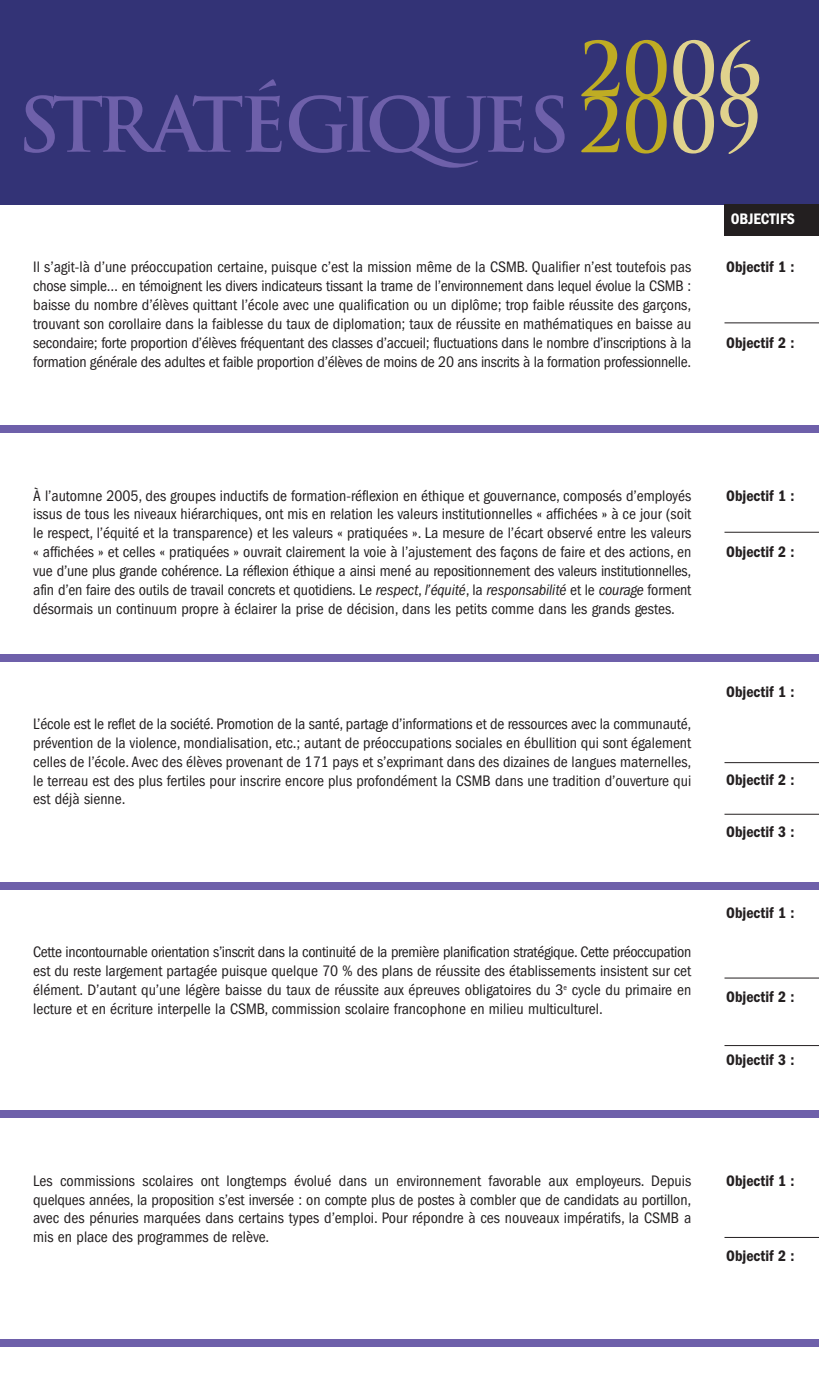
<style>
.page{position:relative;width:819px;height:1386px;background:#fff}
.page>*{position:absolute;margin:0;border:0;box-sizing:border-box;transform-origin:0 0}
.t1{font:700 73.5px/55.3px "Trajan";letter-spacing:-.02em;color:#6e60aa;text-align:right}
.t2{font:condensed 15.75px/18.9px "Franklin Gothic";color:#231f20;text-align:justify}
.t3{font:600 condensed 15.75px "Franklin Gothic";color:#231f20}
.t4{font:600 condensed 15.75px "Franklin Gothic";color:#fff}
.s1{color:#bfac23}
.s2{color:#e0d28d}
.s3{font-style:italic}
</style>
<div class="page">
<div style="left:0;top:0;width:819px;height:205px;background:#333376"></div>
<div style="left:725px;top:205px;width:94px;height:31px;background:#231f20"></div>
<hr style="left:725px;top:323px;width:94px;height:1px;background:#231f20">
<hr style="left:725px;top:532px;width:94px;height:1px;background:#231f20">
<hr style="left:725px;top:814px;width:94px;height:1px;background:#231f20">
<hr style="left:725px;top:762px;width:94px;height:1px;background:#231f20">
<hr style="left:725px;top:978px;width:94px;height:1px;background:#231f20">
<hr style="left:725px;top:1045px;width:94px;height:1px;background:#231f20">
<hr style="left:725px;top:1237px;width:94px;height:1px;background:#231f20">
<div style="left:0;top:425px;width:819px;height:8px;background:#6e60aa"></div>
<div style="left:0;top:654px;width:819px;height:8px;background:#6e60aa"></div>
<div style="left:0;top:882px;width:819px;height:8px;background:#6e60aa"></div>
<div style="left:0;top:1110px;width:819px;height:8px;background:#6e60aa"></div>
<div style="left:0;top:1339px;width:819px;height:8px;background:#6e60aa"></div>
<h1 class="t1" style="left:18px;top:43px;width:747px"><span class="s1">20</span><span class="s2">06<br></span>STRATÉGIQUES <span class="s1">20</span><span class="s2">09</span></h1>
<p class="t2" style="left:33px;top:259px;width:660px">Il s’agit-là d’une préoccupation certaine, puisque c’est la mission même de la CSMB. Qualifier n’est toutefois pas chose simple… en témoignent les divers indicateurs tissant la trame de l’environnement dans lequel évolue la CSMB : baisse du nombre d’élèves quittant l’école avec une qualification ou un diplôme; trop faible réussite des garçons, trouvant son corollaire dans la faiblesse du taux de diplomation; taux de réussite en mathématiques en baisse au secondaire; forte proportion d’élèves fréquentant des classes d’accueil; fluctuations dans le nombre d’inscriptions à la formation générale des adultes et faible proportion d’élèves de moins de 20 ans inscrits à la formation professionnelle.</p>
<p class="t4" style="left:731px;top:214px;width:66px">OBJECTIFS</p>
<p class="t3" style="left:726px;top:262px;width:70px">Objectif 1 :</p>
<p class="t3" style="left:726px;top:337px;width:70px">Objectif 2 :</p>
<p class="t2" style="left:33px;top:487px;width:660px">À l’automne 2005, des groupes inductifs de formation-réflexion en éthique et gouvernance, composés d’employés issus de tous les niveaux hiérarchiques, ont mis en relation les valeurs institutionnelles « affichées » à ce jour (soit le respect, l’équité et la transparence) et les valeurs « pratiquées ». La mesure de l’écart observé entre les valeurs « affichées » et celles « pratiquées » ouvrait clairement la voie à l’ajustement des façons de faire et des actions, en vue d’une plus grande cohérence. La réflexion éthique a ainsi mené au repositionnement des valeurs institutionnelles, afin d’en faire des outils de travail concrets et quotidiens. Le <span class="s3">respect</span>, <span class="s3">l’équité</span>, la <span class="s3">responsabilité</span> et le <span class="s3">courage</span> forment désormais un continuum propre à éclairer la prise de décision, dans les petits comme dans les grands gestes.</p>
<p class="t2" style="left:33px;top:715px;width:660px">L’école est le reflet de la société. Promotion de la santé, partage d’informations et de ressources avec la communauté, prévention de la violence, mondialisation, etc.; autant de préoccupations sociales en ébullition qui sont également celles de l’école. Avec des élèves provenant de 171 pays et s’exprimant dans des dizaines de langues maternelles, le terreau est des plus fertiles pour inscrire encore plus profondément la CSMB dans une tradition d’ouverture qui est déjà sienne.</p>
<p class="t2" style="left:33px;top:944px;width:660px">Cette incontournable orientation s’inscrit dans la continuité de la première planification stratégique. Cette préoccupation est du reste largement partagée puisque quelque 70 % des plans de réussite des établissements insistent sur cet élément. D’autant qu’une légère baisse du taux de réussite aux épreuves obligatoires du 3<sup>e</sup> cycle du primaire en lecture et en écriture interpelle la CSMB, commission scolaire francophone en milieu multiculturel.</p>
<p class="t3" style="left:726px;top:490px;width:70px">Objectif 1 :</p>
<p class="t3" style="left:726px;top:547px;width:70px">Objectif 2 :</p>
<p class="t3" style="left:726px;top:687px;width:70px">Objectif 1 :</p>
<p class="t3" style="left:726px;top:774px;width:70px">Objectif 2 :</p>
<p class="t3" style="left:726px;top:827px;width:70px">Objectif 3 :</p>
<p class="t3" style="left:726px;top:907px;width:70px">Objectif 1 :</p>
<p class="t3" style="left:726px;top:991px;width:70px">Objectif 2 :</p>
<p class="t3" style="left:726px;top:1054px;width:70px">Objectif 3 :</p>
<p class="t2" style="left:33px;top:1172px;width:660px">Les commissions scolaires ont longtemps évolué dans un environnement favorable aux employeurs. Depuis quelques années, la proposition s’est inversée : on compte plus de postes à combler que de candidats au portillon, avec des pénuries marquées dans certains types d’emploi. Pour répondre à ces nouveaux impératifs, la CSMB a mis en place des programmes de relève.</p>
<p class="t3" style="left:726px;top:1175px;width:70px">Objectif 1 :</p>
<p class="t3" style="left:726px;top:1251px;width:70px">Objectif 2 :</p>
</div>
